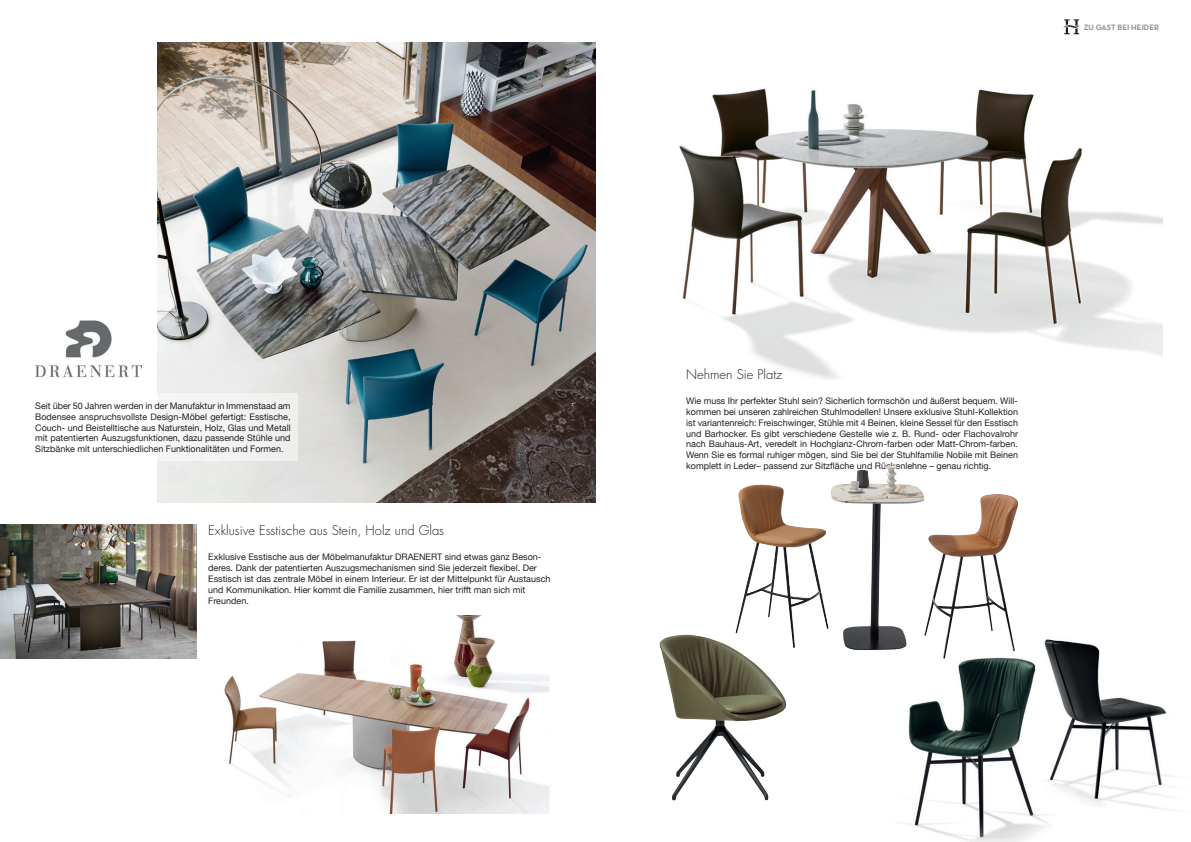
<style>
.page{position:relative;width:1191px;height:842px;background:#fff}
.page>*{position:absolute;margin:0;border:0;box-sizing:border-box;transform-origin:0 0}
.t1{font:300 13px "Futura Std";color:#231f20}
.t2{font:9px/10.8px "Helvetica Neue";color:#231f20;text-align:justify}
.t3{font:8px "Neutra Text Bold Alt";color:#939598}
</style>
<div class="page">
<img style="left:679px;top:19px;width:483px;height:360px">
<img style="left:196px;top:615px;width:354px;height:199px">
<img style="left:35px;top:320px;width:107px;height:58px">
<img style="left:0;top:525px;width:196px;height:133px">
<svg style="left:1063px;top:19px;width:16px;height:15px"></svg>
<img style="left:157px;top:43px;width:438px;height:459px">
<div style="left:28px;top:393px;width:270px;height:68px;background:#f5f6f6"></div>
<img style="left:659px;top:636px;width:127px;height:164px">
<img style="left:902px;top:628px;width:270px;height:214px">
<img style="left:831px;top:466px;width:93px;height:184px">
<p class="t2" style="left:35px;top:401px;width:257px">Seit über 50 Jahren werden in der Manufaktur in Immenstaad am Bodensee anspruchsvollste Design-Möbel gefertigt: Esstische, Couch- und Beistelltische aus Naturstein, Holz, Glas und Metall mit patentierten Auszugsfunktionen, dazu passende Stühle und Sitzbänke mit unterschiedlichen Funktionalitäten und Formen.</p>
<p class="t1" style="left:208px;top:523px;width:237px">Exklusive Esstische aus Stein, Holz und Glas</p>
<p class="t2" style="left:208px;top:552px;width:344px;text-align:left">Exklusive Esstische aus der Möbelmanufaktur DRAENERT sind etwas ganz Beson&shy;deres. Dank der patentierten Auszugsmechanismen sind Sie jederzeit flexibel. Der Esstisch ist das zentrale Möbel in einem Interieur. Er ist der Mittelpunkt für Austausch und Kommunikation. Hier kommt die Familie zusammen, hier trifft man sich mit Freunden.</p>
<p class="t3" style="left:1083px;top:22px;width:77px">ZU GAST BEI HEIDER</p>
<p class="t1" style="left:686px;top:367px;width:98px">Nehmen Sie Platz</p>
<p class="t2" style="left:686px;top:396px;width:333px">Wie muss Ihr perfekter Stuhl sein? Sicherlich formschön und äußerst bequem. Will&shy;kommen bei unseren zahlreichen Stuhlmodellen! Unsere exklusive Stuhl-Kollektion ist variantenreich: Freischwinger, Stühle mit 4 Beinen, kleine Sessel für den Esstisch und Barhocker. Es gibt verschiedene Gestelle wie z. B. Rund- oder Flachovalrohr nach Bauhaus-Art, veredelt in Hochglanz-Chrom-farben oder Matt-Chrom-farben.<br>Wenn Sie es formal ruhiger mögen, sind Sie bei der Stuhlfamilie Nobile mit Beinen komplett in Leder– passend zur Sitzfläche und Rückenlehne – genau richtig.</p>
</div>
